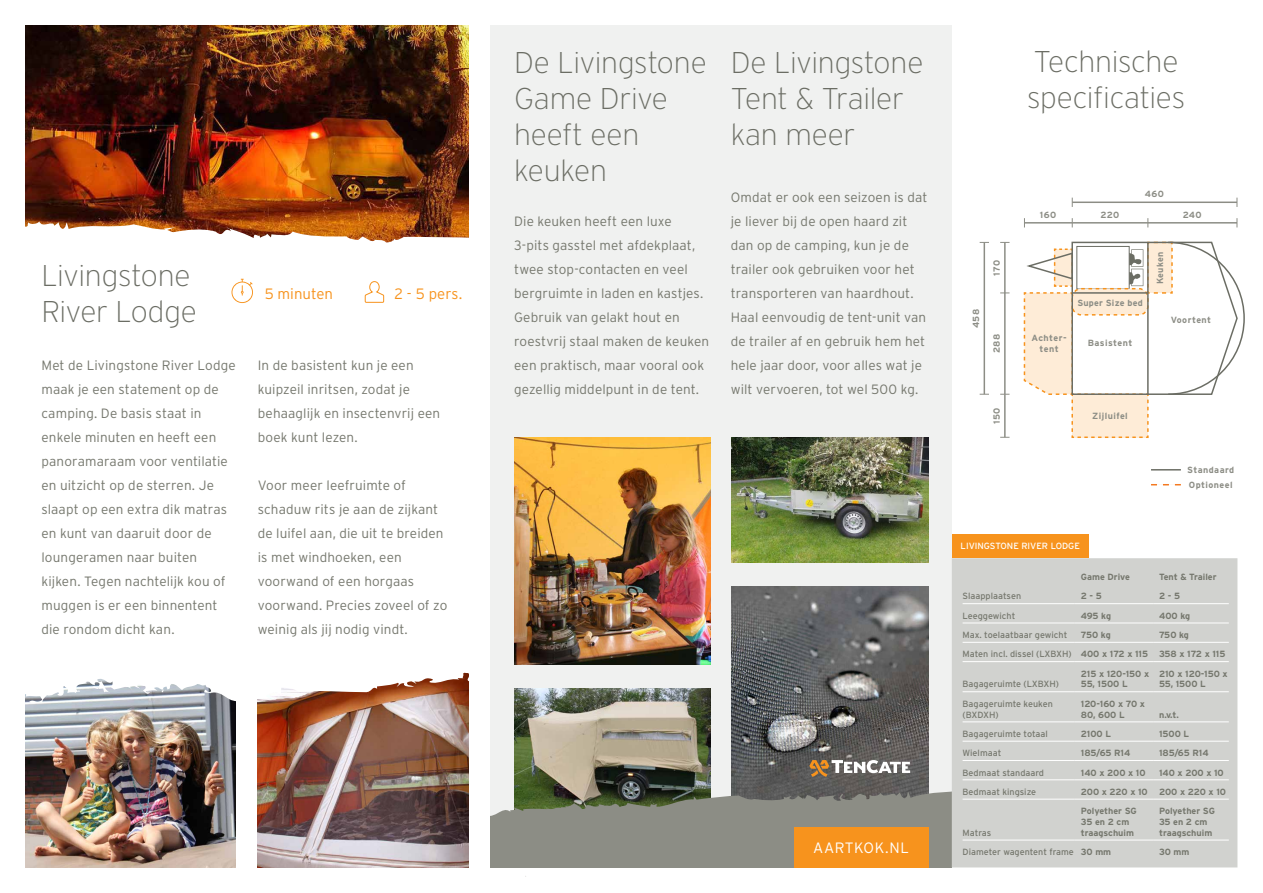
<style>
.page{position:relative;width:1263px;height:893px;background:#fff}
.page>*{position:absolute;margin:0;border:0;box-sizing:border-box;transform-origin:0 0}
.t1{font:200 30px/36px "Interstate";letter-spacing:-.01em;color:#6b6d64}
.t2{font:300 15px "Interstate";letter-spacing:.005em;color:#f7931d}
.t3{font:300 15px "Interstate";letter-spacing:.025em;color:#fff}
.t4{font:300 13.5px/24px "Interstate";letter-spacing:.01em;color:#75776d}
.t5{font:700 9px/10.8px "Interstate";color:#75776d}
.t6{font:9px/10.8px "Interstate";color:#75776d}
.t7{font:700 9px/15px "Interstate";letter-spacing:.05em;color:#8c8d85}
.t8{font:9px "Interstate";color:#fff}
.t9{font:700 9px "Interstate";letter-spacing:.02em;color:#8c8d85}
.s1{font-weight:400}
.s2{font-weight:700}
</style>
<div class="page">
<img style="left:25px;top:26px;width:443px;height:175px">
<div style="left:491px;top:26px;width:461px;height:824px;background:#f0f1f0"></div>
<div style="left:491px;top:824px;width:461px;height:43px;background:#8c8d85"></div>
<img style="left:514px;top:688px;width:197px;height:72px">
<img style="left:732px;top:586px;width:196px;height:174px">
<img style="left:514px;top:438px;width:197px;height:227px">
<svg style="left:491px;top:760px;width:461px;height:94px"></svg>
<svg style="left:25px;top:201px;width:444px;height:103px"></svg>
<img style="left:25px;top:721px;width:211px;height:146px">
<img style="left:258px;top:721px;width:210px;height:146px">
<img style="left:25px;top:672px;width:444px;height:49px">
<svg style="left:160px;top:689px;width:4px;height:3px"></svg>
<div style="left:794px;top:827px;width:134px;height:40px;background:#f7931d"></div>
<img style="left:732px;top:438px;width:196px;height:124px">
<svg style="left:364px;top:281px;width:21px;height:22px"></svg>
<svg style="left:231px;top:279px;width:22px;height:24px"></svg>
<hr style="left:1151px;top:469px;width:30px;height:2px;background:#6b6d64">
<svg style="left:1151px;top:484px;width:30px;height:1px"></svg>
<hr style="left:1004px;top:293px;width:1px;height:101px;background:#8c8d85">
<hr style="left:1004px;top:242px;width:1px;height:51px;background:#8c8d85">
<hr style="left:1004px;top:394px;width:1px;height:43px;background:#8c8d85">
<hr style="left:983px;top:242px;width:2px;height:152px;background:#8c8d85">
<hr style="left:1072px;top:222px;width:76px;height:2px;background:#8c8d85">
<hr style="left:1024px;top:222px;width:48px;height:2px;background:#8c8d85">
<hr style="left:1148px;top:222px;width:89px;height:2px;background:#8c8d85">
<hr style="left:1072px;top:202px;width:165px;height:1px;background:#8c8d85">
<svg style="left:1023px;top:241px;width:222px;height:197px"></svg>
<div style="left:952px;top:534px;width:136px;height:24px;background:#f7931d"></div>
<div style="left:952px;top:558px;width:285px;height:309px;background:#d1d2cf"></div>
<hr style="left:962px;top:603px;width:113px;height:1px;background:#fff">
<hr style="left:1075px;top:603px;width:78px;height:1px;background:#fff">
<hr style="left:1153px;top:603px;width:76px;height:1px;background:#fff">
<hr style="left:962px;top:623px;width:113px;height:1px;background:#fff">
<hr style="left:1075px;top:623px;width:78px;height:1px;background:#fff">
<hr style="left:1153px;top:623px;width:76px;height:1px;background:#fff">
<hr style="left:962px;top:642px;width:113px;height:1px;background:#fff">
<hr style="left:1075px;top:642px;width:78px;height:1px;background:#fff">
<hr style="left:1153px;top:642px;width:76px;height:1px;background:#fff">
<hr style="left:962px;top:661px;width:113px;height:1px;background:#fff">
<hr style="left:1075px;top:661px;width:78px;height:1px;background:#fff">
<hr style="left:1153px;top:661px;width:76px;height:1px;background:#fff">
<hr style="left:962px;top:691px;width:113px;height:1px;background:#fff">
<hr style="left:1075px;top:691px;width:78px;height:1px;background:#fff">
<hr style="left:1153px;top:691px;width:76px;height:1px;background:#fff">
<hr style="left:962px;top:722px;width:113px;height:1px;background:#fff">
<hr style="left:1075px;top:722px;width:78px;height:1px;background:#fff">
<hr style="left:1153px;top:722px;width:76px;height:1px;background:#fff">
<hr style="left:962px;top:741px;width:113px;height:1px;background:#fff">
<hr style="left:1075px;top:741px;width:78px;height:1px;background:#fff">
<hr style="left:1153px;top:741px;width:76px;height:1px;background:#fff">
<hr style="left:962px;top:760px;width:113px;height:1px;background:#fff">
<hr style="left:1075px;top:760px;width:78px;height:1px;background:#fff">
<hr style="left:1153px;top:760px;width:76px;height:1px;background:#fff">
<hr style="left:962px;top:780px;width:113px;height:1px;background:#fff">
<hr style="left:1075px;top:780px;width:78px;height:1px;background:#fff">
<hr style="left:1153px;top:780px;width:76px;height:1px;background:#fff">
<hr style="left:962px;top:799px;width:113px;height:1px;background:#fff">
<hr style="left:1075px;top:799px;width:78px;height:1px;background:#fff">
<hr style="left:1153px;top:799px;width:76px;height:1px;background:#fff">
<hr style="left:962px;top:840px;width:113px;height:1px;background:#fff">
<hr style="left:1075px;top:840px;width:78px;height:1px;background:#fff">
<hr style="left:1153px;top:840px;width:76px;height:1px;background:#fff">
<h1 class="t1" style="left:41px;top:258px;width:157px">Livingstone<br>River Lodge</h1>
<p class="t4" style="left:41px;top:353px;width:196px">Met de Livingstone River Lodge maak je een statement op de camping. De basis staat in enkele minuten en heeft een panoramaraam voor ventilatie en uitzicht op de sterren. Je slaapt op een extra dik matras en kunt van daaruit door de loungeramen naar buiten kijken. Tegen nachtelijk kou of muggen is er een binnentent die rondom dicht kan.</p>
<p class="t4" style="left:258px;top:353px;width:184px">In de basistent kun je een kuipzeil inritsen, zodat je behaaglijk en insectenvrij een boek kunt lezen.</p>
<p class="t2" style="left:265px;top:285px;width:70px">5 minuten</p>
<p class="t2" style="left:394px;top:285px;width:69px">2 - 5 pers.</p>
<p class="t4" style="left:258px;top:473px;width:191px">Voor meer leefruimte of schaduw rits je aan de zijkant de luifel aan, die uit te breiden is met windhoeken, een voorwand of een horgaas voorwand. Precies zoveel of zo weinig als jij nodig vindt.</p>
<h1 class="t1" style="left:514px;top:44px;width:194px">De Livingstone<br>Game Drive heeft een keuken</h1>
<p class="t4" style="left:514px;top:209px;width:197px">Die keuken heeft een luxe<br>3-pits gasstel met afdekplaat, twee stop-contacten en veel bergruimte in laden en kastjes.<br>Gebruik van gelakt hout en roestvrij staal maken de keuken een praktisch, maar vooral ook gezellig middelpunt in de tent.</p>
<h1 class="t1" style="left:731px;top:44px;width:194px">De Livingstone<br>Tent &amp; Trailer kan meer</h1>
<p class="t4" style="left:731px;top:185px;width:198px">Omdat er ook een seizoen is dat je liever bij de open haard zit dan op de camping, kun je de trailer ook gebruiken voor het transporteren van haardhout.<br>Haal eenvoudig de tent-unit van de trailer af en gebruik hem het hele jaar door, voor alles wat je wilt vervoeren, tot wel 500 kg.</p>
<p class="t3" style="left:813px;top:839px;width:97px">AARTKOK.NL</p>
<h1 class="t1" style="left:1027px;top:43px;width:160px">Technische specificaties</h1>
<p class="t7" style="left:1145px;top:186px;width:21px">460</p>
<p class="t7" style="left:968px;top:328px;width:21px;rotate:-90deg">458</p>
<p class="t7" style="left:989px;top:276px;width:17px;rotate:-90deg">170</p>
<p class="t7" style="left:989px;top:353px;width:21px;rotate:-90deg">288</p>
<p class="t7" style="left:989px;top:424px;width:18px;rotate:-90deg">150</p>
<p class="t7" style="left:1040px;top:207px;width:18px">160</p>
<p class="t7" style="left:1100px;top:207px;width:20px">220</p>
<p class="t7" style="left:1183px;top:207px;width:20px">240</p>
<p class="t7" style="left:1031px;top:332px;width:37px;line-height:10.8px;text-align:center">Achter&shy;tent</p>
<p class="t9" style="left:1077px;top:298px;width:67px">Super Size bed</p>
<p class="t7" style="left:1088px;top:335px;width:46px">Basistent</p>
<p class="t7" style="left:1152px;top:284px;width:35px;rotate:-90deg">Keuken</p>
<p class="t7" style="left:1171px;top:312px;width:42px">Voortent</p>
<p class="t7" style="left:1092px;top:408px;width:37px">Zijluifel</p>
<p class="t7" style="left:1187px;top:462px;width:49px">Standaard<br>Optioneel</p>
<p class="t8" style="left:961px;top:541px;width:121px">LIVINGSTONE RIVER LODGE</p>
<p class="t5" style="left:1081px;top:571px;width:51px">Game Drive</p>
<p class="t5" style="left:1159px;top:571px;width:59px">Tent &amp; Trailer</p>
<p class="t6" style="left:962px;top:591px;width:60px">Slaapplaatsen</p>
<p class="t5" style="left:1081px;top:591px;width:23px">2 - 5</p>
<p class="t5" style="left:1159px;top:591px;width:23px">2 - 5</p>
<p class="t6" style="left:962px;top:610px;width:54px">Leeggewicht</p>
<p class="t5" style="left:1081px;top:610px;width:32px">495 kg</p>
<p class="t5" style="left:1159px;top:610px;width:33px">400 kg</p>
<p class="t6" style="left:962px;top:629px;width:106px">Max. toelaatbaar gewicht</p>
<p class="t5" style="left:1081px;top:629px;width:31px">750 kg</p>
<p class="t5" style="left:962px;top:625px;width:264px;line-height:19.4px;text-indent:196px">750 kg<br><span class="s1">Maten incl. dissel (LXBXH)</span> 400 x 172 x 115 358 x 172 x 115</p>
<p class="t6" style="left:962px;top:679px;width:98px">Bagageruimte (LXBXH)</p>
<p class="t5" style="left:1081px;top:668px;width:70px">215 x 120-150 x<br>55, 1500 L</p>
<p class="t5" style="left:1159px;top:668px;width:70px">210 x 120-150 x<br>55, 1500 L</p>
<p class="t6" style="left:962px;top:698px;width:92px">Bagageruimte keuken (BXDXH)</p>
<p class="t5" style="left:1081px;top:698px;width:66px">120-160 x 70 x<br>80, 600 L</p>
<p class="t5" style="left:1159px;top:709px;width:21px">n.v.t.</p>
<p class="t6" style="left:962px;top:728px;width:87px">Bagageruimte totaal</p>
<p class="t5" style="left:1081px;top:728px;width:32px">2100 L</p>
<p class="t5" style="left:1159px;top:728px;width:32px">1500 L</p>
<p class="t6" style="left:962px;top:748px;width:40px">Wielmaat</p>
<p class="t5" style="left:1081px;top:748px;width:51px">185/65 R14</p>
<p class="t5" style="left:1159px;top:748px;width:51px">185/65 R14</p>
<p class="t6" style="left:962px;top:767px;width:83px">Bedmaat standaard</p>
<p class="t5" style="left:1081px;top:767px;width:66px">140 x 200 x 10</p>
<p class="t5" style="left:1159px;top:767px;width:66px">140 x 200 x 10</p>
<p class="t6" style="left:962px;top:786px;width:75px">Bedmaat kingsize</p>
<p class="t5" style="left:1081px;top:786px;width:68px">200 x 220 x 10</p>
<p class="t5" style="left:1159px;top:786px;width:68px">200 x 220 x 10</p>
<p class="t6" style="left:962px;top:827px;width:30px">Matras</p>
<p class="t5" style="left:1081px;top:805px;width:58px">Polyether SG<br>35 en 2 cm traagschuim</p>
<p class="t5" style="left:1159px;top:805px;width:58px">Polyether SG<br>35 en 2 cm traagschuim</p>
<p class="t6" style="left:962px;top:846px;width:150px">Diameter wagentent frame <span class="s2">30 mm</span></p>
<p class="t5" style="left:1159px;top:846px;width:32px">30 mm</p>
</div>
